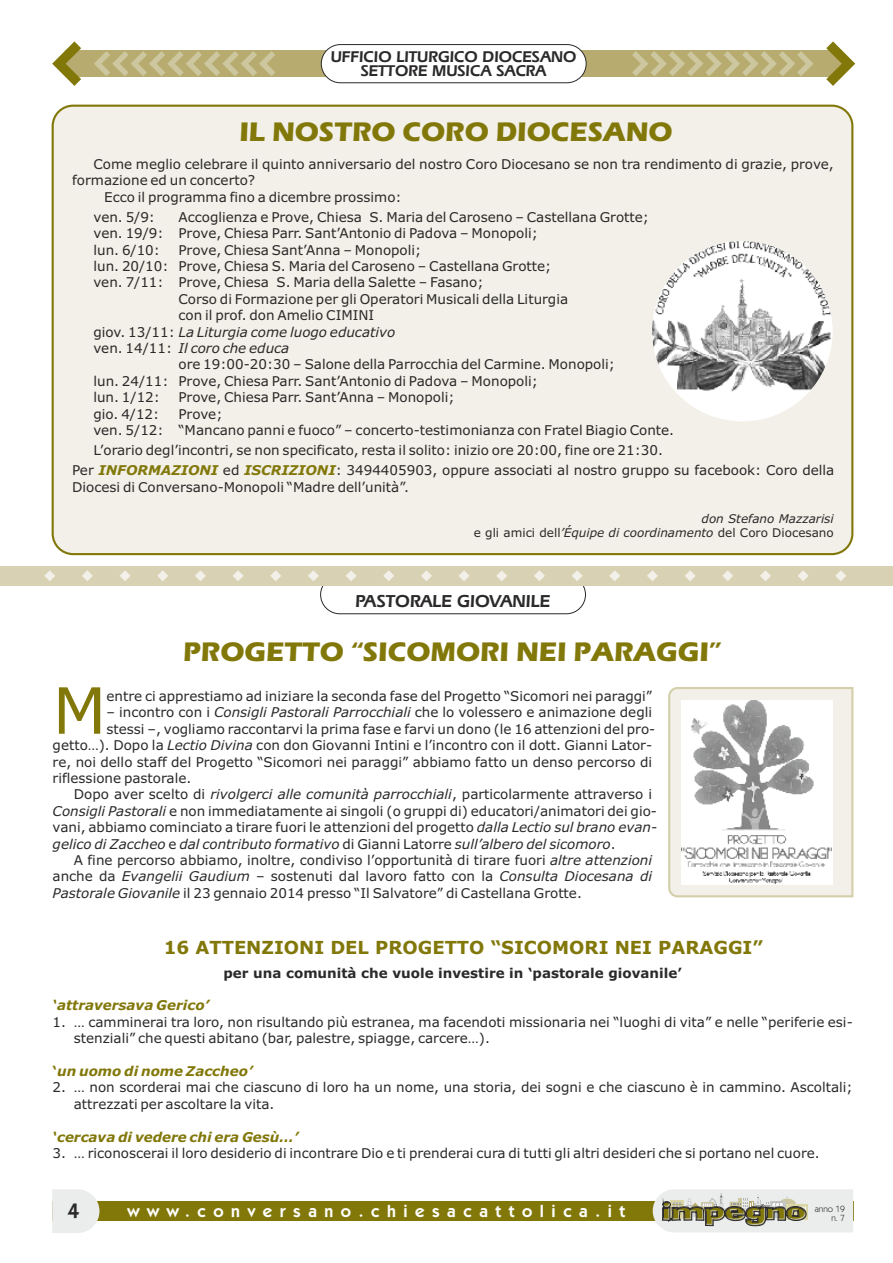
<style>
.page{position:relative;width:893px;height:1263px;background:#fff}
.page>*{position:absolute;margin:0;border:0;box-sizing:border-box;transform-origin:0 0}
.t1{font:63.75px "Verdana";color:#82780a}
.t2{font:700 27.75px "Eras ITC";color:#82780a}
.t3{font:600 21px "Kabel IT Cby BT";color:#2b2929}
.t4{font:700 18px "Verdana";color:#82780a}
.t5{font:600 18px "Eras IT Cby BT";color:#2b2929}
.t6{font:600 17.25px "Kabel IT Cby BT";letter-spacing:.44em;color:#fff}
.t7{font:600 16.2px/13px "Eras IT Cby BT";color:#2b2929;text-align:center}
.t8{font:13.5px/16.4px "Verdana";color:#2b2929}
.t9{font:italic 13.5px "Verdana";color:#2b2929}
.t10{font:italic 700 13.5px "Verdana";color:#82780a}
.t11{font:700 13.5px "Verdana";color:#2b2929}
.t12{font:italic 12px/14.5px "Verdana";color:#2b2929;text-align:right}
.t13{font:9px "Kabel IT Cby BT";color:#2b2929}
.s1{font-style:normal}
.s2{font-weight:700;font-style:italic;color:#82780a}
.s3{font-style:italic}
</style>
<div class="page">
<svg style="left:668px;top:687px;width:186px;height:211px"></svg>
<div style="left:65px;top:50px;width:777px;height:27px;background:#b8ab70"></div>
<svg style="left:52px;top:41px;width:29px;height:45px"></svg>
<svg style="left:632px;top:51px;width:182px;height:25px"></svg>
<svg style="left:94px;top:51px;width:181px;height:25px"></svg>
<svg style="left:826px;top:41px;width:29px;height:45px"></svg>
<div style="left:321px;top:44px;width:266px;height:39px;background:#fff;border:1px solid #2b2929;border-radius:19px"></div>
<div style="left:320px;top:575px;width:266px;height:39px;background:#fff;border:1px solid #2b2929;border-radius:19px"></div>
<div style="left:52px;top:1201px;width:801px;height:20px;background:#82780a"></div>
<svg style="left:653px;top:1189px;width:200px;height:43px"></svg>
<svg style="left:52px;top:1189px;width:47px;height:44px"></svg>
<div style="left:52px;top:105px;width:801px;height:450px;background:#f2f0e8;border:2px solid #82780a;border-radius:20px"></div>
<div style="left:0;top:566px;width:893px;height:19px;background:#d9d1b3"></div>
<svg style="left:44px;top:570px;width:11px;height:11px"></svg>
<svg style="left:82px;top:570px;width:11px;height:11px"></svg>
<svg style="left:120px;top:570px;width:11px;height:11px"></svg>
<svg style="left:157px;top:570px;width:11px;height:11px"></svg>
<svg style="left:195px;top:570px;width:11px;height:11px"></svg>
<svg style="left:233px;top:570px;width:11px;height:11px"></svg>
<svg style="left:270px;top:570px;width:11px;height:11px"></svg>
<svg style="left:308px;top:570px;width:11px;height:11px"></svg>
<svg style="left:346px;top:570px;width:11px;height:11px"></svg>
<svg style="left:383px;top:570px;width:11px;height:11px"></svg>
<svg style="left:421px;top:570px;width:11px;height:11px"></svg>
<svg style="left:459px;top:570px;width:11px;height:11px"></svg>
<svg style="left:496px;top:570px;width:11px;height:11px"></svg>
<svg style="left:534px;top:570px;width:11px;height:11px"></svg>
<svg style="left:572px;top:570px;width:11px;height:11px"></svg>
<svg style="left:609px;top:570px;width:11px;height:11px"></svg>
<svg style="left:647px;top:570px;width:11px;height:11px"></svg>
<svg style="left:685px;top:570px;width:11px;height:11px"></svg>
<svg style="left:722px;top:570px;width:11px;height:11px"></svg>
<svg style="left:760px;top:570px;width:11px;height:11px"></svg>
<svg style="left:798px;top:570px;width:11px;height:11px"></svg>
<svg style="left:835px;top:570px;width:11px;height:11px"></svg>
<div style="left:652px;top:241px;width:180px;height:180px;background:#fff;border-radius:50%"></div>
<img style="left:652px;top:241px;width:180px;height:152px">
<img style="left:682px;top:700px;width:150px;height:184px">
<p class="t7" style="left:331px;top:52px;width:247px">UFFICIO LITURGICO DIOCESANO<br>SETTORE MUSICA SACRA</p>
<h2 class="t2" style="left:239px;top:122px;width:435px">IL NOSTRO CORO DIOCESANO</h2>
<p class="t8" style="left:93px;top:157px;width:742px">Come meglio celebrare il quinto anniversario del nostro Coro Diocesano se non tra rendimento di grazie, prove,</p>
<p class="t8" style="left:72px;top:173px;width:185px">formazione ed un concerto?</p>
<p class="t8" style="left:104px;top:190px;width:299px">Ecco il programma fino a dicembre prossimo:</p>
<p class="t8" style="left:93px;top:210px;width:63px">ven. 5/9:</p>
<p class="t8" style="left:93px;top:210px;width:557px;text-indent:85px">Accoglienza e Prove, Chiesa S. Maria del Caroseno – Castellana Grotte; ven. 19/9: Prove, Chiesa Parr. Sant’Antonio di Padova – Monopoli;<br>lun. 6/10:</p>
<p class="t8" style="left:178px;top:243px;width:244px">Prove, Chiesa Sant’Anna – Monopoli;</p>
<p class="t8" style="left:93px;top:259px;width:459px">lun. 20/10: Prove, Chiesa S. Maria del Caroseno – Castellana Grotte;</p>
<p class="t8" style="left:93px;top:275px;width:392px">ven. 7/11: Prove, Chiesa S. Maria della Salette – Fasano;</p>
<p class="t8" style="left:178px;top:292px;width:391px">Corso di Formazione per gli Operatori Musicali della Liturgia</p>
<p class="t8" style="left:178px;top:308px;width:197px">con il prof. don Amelio CIMINI</p>
<p class="t9" style="left:93px;top:326px;width:303px"><span class="s1">giov. 13/11:</span> La Liturgia come luogo educativo</p>
<p class="t9" style="left:93px;top:343px;width:197px"><span class="s1">ven. 14/11:</span> Il coro che educa</p>
<p class="t8" style="left:178px;top:357px;width:438px">ore 19:00-20:30 – Salone della Parrocchia del Carmine. Monopoli;</p>
<p class="t8" style="left:93px;top:374px;width:446px">lun. 24/11: Prove, Chiesa Parr. Sant’Antonio di Padova – Monopoli;</p>
<p class="t8" style="left:93px;top:390px;width:68px">lun. 1/12:</p>
<p class="t8" style="left:178px;top:390px;width:278px">Prove, Chiesa Parr. Sant’Anna – Monopoli;</p>
<p class="t8" style="left:93px;top:407px;width:67px">gio. 4/12:</p>
<p class="t8" style="left:93px;top:407px;width:582px;text-indent:85px">Prove;<br>ven. 5/12: “Mancano panni e fuoco” – concerto-testimonianza con Fratel Biagio Conte.</p>
<p class="t8" style="left:72px;top:441px;width:764px;line-height:20.1px;text-indent:21px">L’orario degl’incontri, se non specificato, resta il solito: inizio ore 20:00, fine ore 21:30.<br>Per <span class="s2">INFORMAZIONI</span> ed <span class="s2">ISCRIZIONI</span>: 3494405903, oppure associati al nostro gruppo su facebook: Coro della</p>
<p class="t8" style="left:72px;top:480px;width:338px">Diocesi di Conversano-Monopoli “Madre dell’unità”.</p>
<p class="t12" style="left:474px;top:512px;width:361px">don Stefano Mazzarisi<br><span class="s1">e gli amici dell</span>’Équipe di coordinamento <span class="s1">del Coro Diocesano</span></p>
<h3 class="t5" style="left:355px;top:593px;width:196px">PASTORALE GIOVANILE</h3>
<h2 class="t2" style="left:183px;top:642px;width:540px">PROGETTO “SICOMORI NEI PARAGGI”</h2>
<h1 class="t1" style="left:53px;top:685px;width:55px">M</h1>
<p class="t8" style="left:106px;top:689px;width:547px">entre ci apprestiamo ad iniziare la seconda fase del Progetto “Sicomori nei paraggi”</p>
<p class="t8" style="left:106px;top:705px;width:547px">– incontro con i <span class="s3">Consigli Pastorali Parrocchiali</span> che lo volessero e animazione degli</p>
<p class="t8" style="left:106px;top:722px;width:550px">stessi –, vogliamo raccontarvi la prima fase e farvi un dono (le 16 attenzioni del pro-</p>
<p class="t8" style="left:53px;top:738px;width:601px">getto…). Dopo la <span class="s3">Lectio Divina</span> con don Giovanni Intini e l’incontro con il dott. Gianni Lator-</p>
<p class="t8" style="left:53px;top:755px;width:601px">re, noi dello staff del Progetto “Sicomori nei paraggi” abbiamo fatto un denso percorso di</p>
<p class="t8" style="left:53px;top:771px;width:140px">riflessione pastorale.</p>
<p class="t8" style="left:74px;top:787px;width:580px">Dopo aver scelto di <span class="s3">rivolgerci alle comunità parrocchiali</span>, particolarmente attraverso i</p>
<p class="t8" style="left:53px;top:804px;width:606px"><span class="s3">Consigli Pastorali</span> e non immediatamente ai singoli (o gruppi di) educatori/animatori dei gio-</p>
<p class="t8" style="left:53px;top:820px;width:606px">vani, abbiamo cominciato a tirare fuori le attenzioni del progetto <span class="s3">dalla Lectio sul brano evan-</span></p>
<p class="t9" style="left:53px;top:838px;width:565px">gelico di Zaccheo <span class="s1">e</span> dal contributo formativo <span class="s1">di Gianni Latorre</span> sull’albero del sicomoro<span class="s1">.</span></p>
<p class="t8" style="left:74px;top:853px;width:580px">A fine percorso abbiamo, inoltre, condiviso l’opportunità di tirare fuori <span class="s3">altre attenzioni</span></p>
<p class="t8" style="left:53px;top:869px;width:601px">anche da <span class="s3">Evangelii Gaudium</span> – sostenuti dal lavoro fatto con la <span class="s3">Consulta Diocesana di</span></p>
<p class="t8" style="left:53px;top:886px;width:531px"><span class="s3">Pastorale Giovanile</span> il 23 gennaio 2014 presso “Il Salvatore” di Castellana Grotte.</p>
<h3 class="t4" style="left:164px;top:941px;width:601px">16 ATTENZIONI DEL PROGETTO “SICOMORI NEI PARAGGI”</h3>
<p class="t11" style="left:224px;top:967px;width:460px">per una comunità che vuole investire in ‘pastorale giovanile’</p>
<p class="t10" style="left:53px;top:1000px;width:158px">‘attraversava Gerico’</p>
<p class="t8" style="left:74px;top:1015px;width:780px;text-indent:-21px">1. … camminerai tra loro, non risultando più estranea, ma facendoti missionaria nei “luoghi di vita” e nelle “periferie esi&shy;stenziali” che questi abitano (bar, palestre, spiagge, carcere…).</p>
<p class="t10" style="left:53px;top:1066px;width:201px"><span class="s1">‘</span>un uomo di nome Zaccheo’</p>
<p class="t8" style="left:74px;top:1080px;width:780px;text-indent:-21px">2. … non scorderai mai che ciascuno di loro ha un nome, una storia, dei sogni e che ciascuno è in cammino. Ascoltali; attrezzati per ascoltare la vita.</p>
<p class="t10" style="left:53px;top:1131px;width:247px">‘cercava di vedere chi era Gesù…’</p>
<p class="t8" style="left:53px;top:1146px;width:769px">3. … riconoscerai il loro desiderio di incontrare Dio e ti prenderai cura di tutti gli altri desideri che si portano nel cuore.</p>
<h3 class="t3" style="left:68px;top:1202px;width:13px">4</h3>
<p class="t13" style="left:831px;top:1214px;width:15px">n. 7</p>
<p class="t6" style="left:128px;top:1204px;width:499px">www.conversano.chiesacattolica.it</p>
<p class="t13" style="left:815px;top:1205px;width:32px">anno 19</p>
</div>
